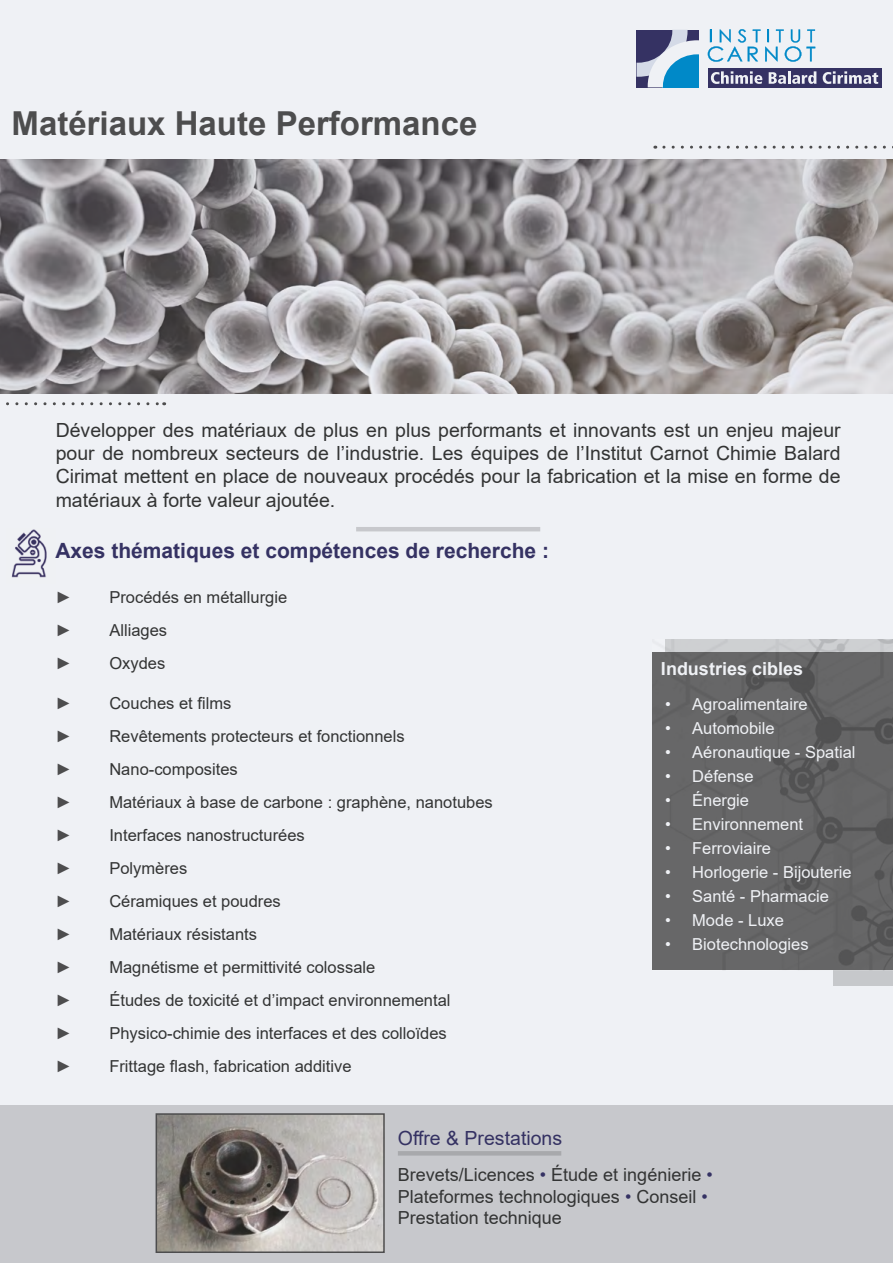
<style>
.page{position:relative;width:893px;height:1263px;background:#eff1f5}
.page>*{position:absolute;margin:0;border:0;box-sizing:border-box;transform-origin:0 0}
.t1{font:700 33px "Arial";color:#4d4d4e}
.t2{font:700 21px "Arial";color:#353263}
.t3{font:19.5px/23.4px "Arial";color:#333434;text-align:justify}
.t4{font:19.5px "Arial";color:#353263}
.t5{font:18px/21.6px "Arial";color:#333434}
.t6{font:700 18px "Arial";color:#eff1f5}
.t7{font:16.5px "Arial";color:#333434}
.t8{font:16.5px "Arial";color:#eff1f5}
.t9{font:16.5px "Arial";color:#4d4d4e}
.s1{color:#353263}
</style>
<div class="page">
<img style="left:0;top:159px;width:893px;height:235px">
<svg style="left:6px;top:402px;width:159px;height:3px"></svg>
<div style="left:708px;top:68px;width:174px;height:19px;background:#353263"></div>
<svg style="left:636px;top:30px;width:63px;height:57px"></svg>
<svg style="left:708px;top:29px;width:107px;height:33px"></svg>
<svg style="left:711px;top:71px;width:51px;height:13px"></svg>
<svg style="left:769px;top:71px;width:47px;height:13px"></svg>
<svg style="left:823px;top:71px;width:55px;height:13px"></svg>
<img style="left:11px;top:529px;width:36px;height:49px">
<svg style="left:664px;top:146px;width:229px;height:3px"></svg>
<div style="left:0;top:1105px;width:893px;height:158px;background:#c7c8cc"></div>
<img style="left:159px;top:1116px;width:223px;height:134px">
<div style="left:156px;top:1113px;width:229px;height:140px;border:2px solid #4d4d4e"></div>
<hr style="left:398px;top:1151px;width:163px;height:4px;background:#a8a9ac">
<hr style="left:356px;top:527px;width:184px;height:4px;background:#c7c8cc">
<div style="left:833px;top:942px;width:60px;height:44px;background:#c6c8cb"></div>
<svg style="left:666px;top:639px;width:227px;height:1px"></svg>
<img style="left:652px;top:640px;width:241px;height:330px">
<h1 class="t1" style="left:12px;top:100px;width:467px">Matériaux Haute Performance</h1>
<p class="t3" style="left:56px;top:418px;width:786px">Développer des matériaux de plus en plus performants et innovants est un enjeu majeur pour de nombreux secteurs de l’industrie. Les équipes de l’Institut Carnot Chimie Balard Cirimat mettent en place de nouveaux procédés pour la fabrication et la mise en forme de matériaux à forte valeur ajoutée.</p>
<p class="t2" style="left:55px;top:536px;width:495px">Axes thématiques et compétences de recherche :</p>
<p class="t9" style="left:55px;top:586px;width:18px">►</p>
<p class="t7" style="left:109px;top:586px;width:179px">Procédés en métallurgie</p>
<p class="t9" style="left:55px;top:619px;width:18px">►</p>
<p class="t7" style="left:109px;top:619px;width:59px">Alliages</p>
<p class="t9" style="left:55px;top:652px;width:18px">►</p>
<p class="t7" style="left:109px;top:652px;width:57px">Oxydes</p>
<p class="t9" style="left:55px;top:692px;width:18px">►</p>
<p class="t7" style="left:109px;top:692px;width:123px">Couches et films</p>
<p class="t9" style="left:55px;top:725px;width:18px">►</p>
<p class="t7" style="left:109px;top:725px;width:297px">Revêtements protecteurs et fonctionnels</p>
<p class="t9" style="left:55px;top:758px;width:18px">►</p>
<p class="t7" style="left:109px;top:758px;width:130px">Nano-composites</p>
<p class="t9" style="left:55px;top:791px;width:18px">►</p>
<p class="t7" style="left:109px;top:791px;width:385px">Matériaux à base de carbone : graphène, nanotubes</p>
<p class="t9" style="left:55px;top:824px;width:18px">►</p>
<p class="t7" style="left:109px;top:824px;width:197px">Interfaces nanostructurées</p>
<p class="t9" style="left:55px;top:857px;width:18px">►</p>
<p class="t7" style="left:109px;top:857px;width:79px">Polymères</p>
<p class="t9" style="left:55px;top:890px;width:18px">►</p>
<p class="t7" style="left:109px;top:890px;width:173px">Céramiques et poudres</p>
<p class="t9" style="left:55px;top:923px;width:18px">►</p>
<p class="t7" style="left:109px;top:923px;width:149px">Matériaux résistants</p>
<p class="t9" style="left:55px;top:956px;width:18px">►</p>
<p class="t7" style="left:109px;top:956px;width:267px">Magnétisme et permittivité colossale</p>
<p class="t9" style="left:55px;top:989px;width:18px">►</p>
<p class="t7" style="left:109px;top:989px;width:343px">Études de toxicité et d’impact environnemental</p>
<p class="t9" style="left:55px;top:1022px;width:18px">►</p>
<p class="t7" style="left:109px;top:1022px;width:339px">Physico-chimie des interfaces et des colloïdes</p>
<p class="t9" style="left:55px;top:1055px;width:18px">►</p>
<p class="t7" style="left:109px;top:1055px;width:244px">Frittage flash, fabrication additive</p>
<p class="t6" style="left:661px;top:656px;width:144px">Industries cibles</p>
<p class="t8" style="left:665px;top:693px;width:144px">• Agroalimentaire</p>
<p class="t8" style="left:665px;top:717px;width:111px">• Automobile</p>
<p class="t8" style="left:665px;top:741px;width:192px">• Aéronautique - Spatial</p>
<p class="t8" style="left:665px;top:765px;width:90px">• Défense</p>
<p class="t8" style="left:665px;top:789px;width:85px">• Énergie</p>
<p class="t8" style="left:665px;top:813px;width:139px">• Environnement</p>
<p class="t8" style="left:665px;top:837px;width:107px">• Ferroviaire</p>
<p class="t8" style="left:665px;top:861px;width:188px">• Horlogerie - Bijouterie</p>
<p class="t8" style="left:665px;top:885px;width:165px">• Santé - Pharmacie</p>
<p class="t8" style="left:665px;top:909px;width:120px">• Mode - Luxe</p>
<p class="t8" style="left:665px;top:933px;width:145px">• Biotechnologies</p>
<p class="t4" style="left:398px;top:1124px;width:166px">Offre &amp; Prestations</p>
<p class="t5" style="left:398px;top:1164px;width:316px">Brevets/Licences <span class="s1">•</span> Étude et ingénierie <span class="s1">•<br></span>Plateformes technologiques <span class="s1">•</span> Conseil <span class="s1">•<br></span>Prestation technique</p>
</div>
